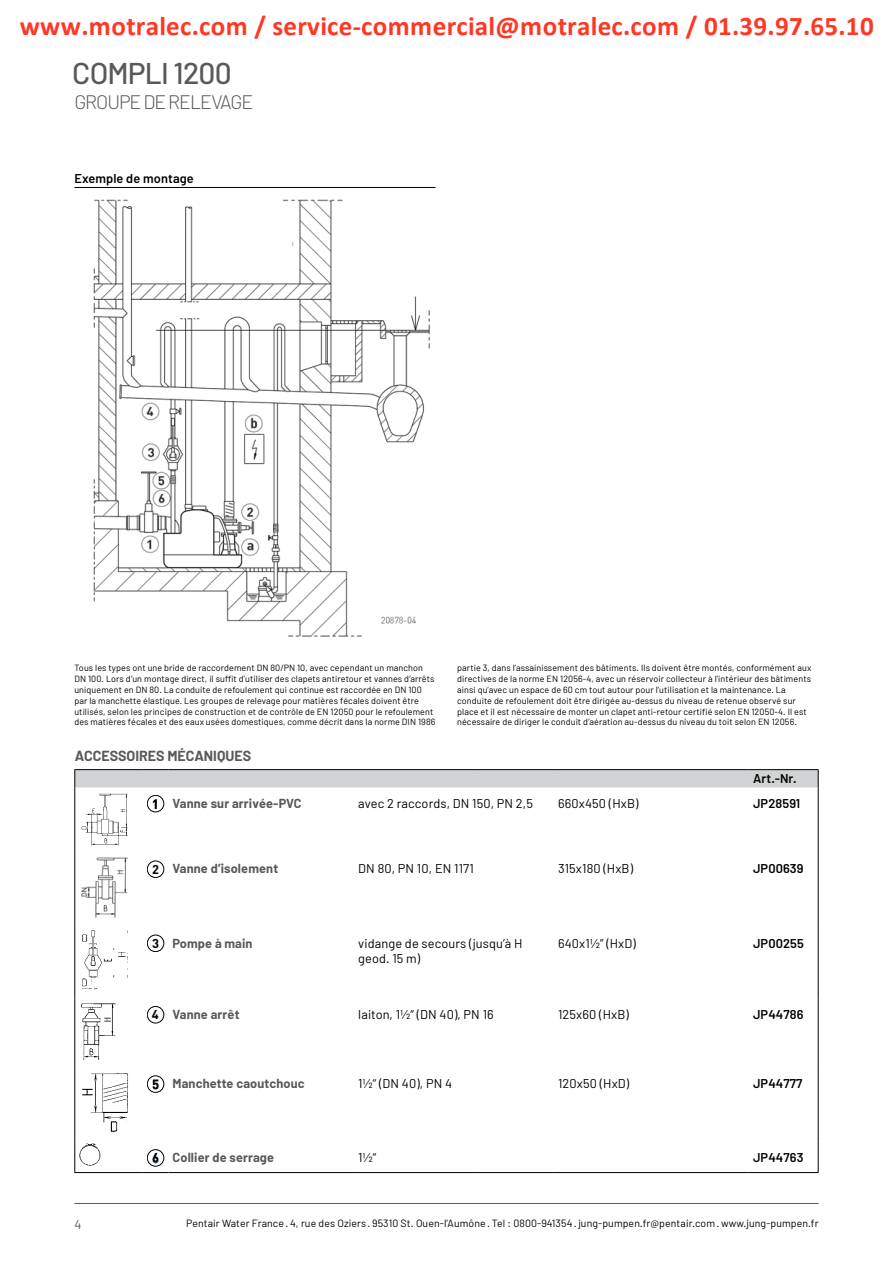
<style>
.page{position:relative;width:893px;height:1263px;background:#fff}
.page>*{position:absolute;margin:0;border:0;box-sizing:border-box;transform-origin:0 0}
.t1{font:500 30px "Barlow";letter-spacing:-.025em;color:#58595b}
.t2{font:700 27px "Calibri";color:#ff3724}
.t3{font:300 19.5px "Barlow";letter-spacing:-.05em;color:#58595b}
.t4{font:700 14.25px "Barlow";color:#58595b}
.t5{font:12.75px/15px "Barlow";letter-spacing:.01em;color:#000}
.t6{font:700 12.75px "Barlow";letter-spacing:.01em;color:#58595b}
.t7{font:600 12.75px "Barlow";letter-spacing:.01em;color:#000}
.t8{font:12.75px "Barlow";color:#58595b}
.t9{font:10.5px "Barlow";letter-spacing:.01em;color:#000}
.t10{font:9px/10.8px "Barlow";letter-spacing:.01em;color:#000}
.s1{font-family:"DIN Pro";color:#000}
</style>
<div class="page">
<hr style="left:74px;top:1203px;width:745px;height:1px;background:#58595b">
<svg style="left:74px;top:769px;width:745px;height:18px;background:#cdcfd0"></svg>
<hr style="left:168px;top:769px;width:186px;height:1px;background:#000">
<hr style="left:354px;top:769px;width:119px;height:1px;background:#000">
<hr style="left:473px;top:769px;width:81px;height:1px;background:#000">
<hr style="left:554px;top:769px;width:195px;height:1px;background:#000">
<hr style="left:749px;top:769px;width:70px;height:1px;background:#000">
<hr style="left:74px;top:787px;width:1px;height:66px;background:#000">
<hr style="left:818px;top:787px;width:1px;height:66px;background:#000">
<hr style="left:74px;top:853px;width:1px;height:74px;background:#000">
<hr style="left:818px;top:853px;width:1px;height:74px;background:#000">
<hr style="left:74px;top:927px;width:1px;height:71px;background:#000">
<hr style="left:818px;top:927px;width:1px;height:71px;background:#000">
<hr style="left:74px;top:998px;width:1px;height:70px;background:#000">
<hr style="left:818px;top:998px;width:1px;height:70px;background:#000">
<hr style="left:74px;top:1068px;width:1px;height:74px;background:#000">
<hr style="left:818px;top:1068px;width:1px;height:74px;background:#000">
<hr style="left:74px;top:1142px;width:1px;height:30px;background:#000">
<hr style="left:74px;top:1172px;width:69px;height:1px;background:#000">
<svg style="left:143px;top:1172px;width:25px;height:1px"></svg>
<hr style="left:168px;top:1172px;width:186px;height:1px;background:#000">
<hr style="left:354px;top:1172px;width:119px;height:1px;background:#000">
<hr style="left:473px;top:1172px;width:81px;height:1px;background:#000">
<hr style="left:554px;top:1172px;width:195px;height:1px;background:#000">
<hr style="left:818px;top:1142px;width:1px;height:30px;background:#000">
<hr style="left:749px;top:1172px;width:70px;height:1px;background:#000">
<img style="left:81px;top:793px;width:47px;height:53px">
<div style="left:147px;top:795px;width:17px;height:17px;border:1px solid #000;border-radius:50%"></div>
<svg style="left:153px;top:799px;width:4px;height:10px"></svg>
<img style="left:81px;top:857px;width:47px;height:61px">
<div style="left:147px;top:861px;width:17px;height:17px;border:1px solid #000;border-radius:50%"></div>
<img style="left:82px;top:930px;width:46px;height:60px">
<div style="left:147px;top:935px;width:17px;height:17px;border:1px solid #000;border-radius:50%"></div>
<img style="left:81px;top:1003px;width:35px;height:57px">
<div style="left:147px;top:1006px;width:17px;height:17px;border:1px solid #000;border-radius:50%"></div>
<img style="left:82px;top:1073px;width:47px;height:59px">
<div style="left:147px;top:1075px;width:17px;height:17px;border:1px solid #000;border-radius:50%"></div>
<svg style="left:152px;top:1079px;width:7px;height:11px"></svg>
<img style="left:79px;top:1143px;width:21px;height:23px">
<div style="left:147px;top:1149px;width:17px;height:17px;border:1px solid #000;border-radius:50%"></div>
<svg style="left:152px;top:1153px;width:7px;height:10px"></svg>
<hr style="left:74px;top:187px;width:361px;height:1px;background:#000">
<img style="left:93px;top:199px;width:337px;height:438px">
<h2 class="t2" style="left:20px;top:15px;width:856px">www.motralec.com / service-commercial@motralec.com / 01.39.97.65.10</h2>
<h1 class="t1" style="left:72px;top:55px;width:161px">COMPLI 1200</h1>
<h3 class="t3" style="left:74px;top:90px;width:180px">GROUPE DE RELEVAGE</h3>
<h3 class="t7" style="left:74px;top:170px;width:121px">Exemple de montage</h3>
<p class="t10" style="left:74px;top:662px;width:363px">Tous les types ont une bride de raccordement DN 80/PN 10, avec cependant un manchon DN 100. Lors d’un montage direct, il suffit d’utiliser des clapets antiretour et vannes d’arrêts uniquement en DN 80. La conduite de refoulement qui continue est raccordée en DN 100 par la manchette élastique. Les groupes de relevage pour matières fécales doivent être utilisés, selon les principes de construction et de contrôle de EN 12050 pour le refoulement des matières fécales et des eaux usées domestiques, comme décrit dans la norme DIN 1986</p>
<p class="t10" style="left:457px;top:662px;width:356px">partie 3, dans l’assainissement des bâtiments. Ils doivent être montés, conformément aux directives de la norme EN 12056-4, avec un réservoir collecteur à l’intérieur des bâtiments ainsi qu’avec un espace de 60 cm tout autour pour l’utilisation et la maintenance. La conduite de refoulement doit être dirigée au-dessus du niveau de retenue observé sur place et il est nécessaire de monter un clapet anti-retour certifié selon EN 12050-4. Il est nécessaire de diriger le conduit d’aération au-dessus du niveau du toit selon EN 12056.</p>
<h3 class="t4" style="left:75px;top:747px;width:178px">ACCESSOIRES MÉCANIQUES</h3>
<h3 class="t7" style="left:753px;top:771px;width:45px">Art.-Nr.</h3>
<h3 class="t6" style="left:152px;top:795px;width:151px"><span class="s1">1</span> Vanne sur arrivée-PVC</h3>
<h3 class="t5" style="left:358px;top:795px;width:176px">avec 2 raccords, DN 150, PN 2,5</h3>
<h3 class="t5" style="left:558px;top:795px;width:82px">660x450 (HxB)</h3>
<h3 class="t7" style="left:753px;top:795px;width:49px">JP28591</h3>
<h3 class="t6" style="left:152px;top:861px;width:128px"><span class="s1">2</span> Vanne d’isolement</h3>
<h3 class="t5" style="left:358px;top:861px;width:117px">DN 80, PN 10, EN 1171</h3>
<h3 class="t5" style="left:558px;top:861px;width:76px">315x180 (HxB)</h3>
<h3 class="t7" style="left:753px;top:861px;width:52px">JP00639</h3>
<h3 class="t6" style="left:152px;top:935px;width:102px"><span class="s1">3</span> Pompe à main</h3>
<h3 class="t5" style="left:358px;top:935px;width:166px">vidange de secours (jusqu’à H geod. 15 m)</h3>
<h3 class="t5" style="left:558px;top:935px;width:79px">640x1½” (HxD)</h3>
<h3 class="t7" style="left:753px;top:935px;width:52px">JP00255</h3>
<h3 class="t6" style="left:152px;top:1006px;width:89px"><span class="s1">4</span> Vanne arrêt</h3>
<h3 class="t5" style="left:358px;top:1006px;width:137px">laiton, 1½“ (DN 40), PN 16</h3>
<h3 class="t5" style="left:558px;top:1006px;width:72px">125x60 (HxB)</h3>
<h3 class="t7" style="left:753px;top:1006px;width:52px">JP44786</h3>
<h3 class="t6" style="left:152px;top:1076px;width:154px"><span class="s1">5</span> Manchette caoutchouc</h3>
<h3 class="t5" style="left:358px;top:1076px;width:95px">1½“ (DN 40), PN 4</h3>
<h3 class="t5" style="left:558px;top:1076px;width:73px">120x50 (HxD)</h3>
<h3 class="t7" style="left:753px;top:1076px;width:51px">JP44777</h3>
<h3 class="t8" style="left:74px;top:1216px;width:9px">4</h3>
<h3 class="t6" style="left:152px;top:1150px;width:124px"><span class="s1">6</span> Collier de serrage</h3>
<h3 class="t5" style="left:358px;top:1150px;width:20px">1½“</h3>
<h3 class="t7" style="left:753px;top:1150px;width:52px">JP44763</h3>
<p class="t9" style="left:186px;top:1216px;width:634px">Pentair Water France · 4, rue des Oziers · 95310 St. Ouen-l’Aumône · Tel : 0800-941354 · jung-pumpen.fr@pentair.com · www.jung-pumpen.fr</p>
</div>
